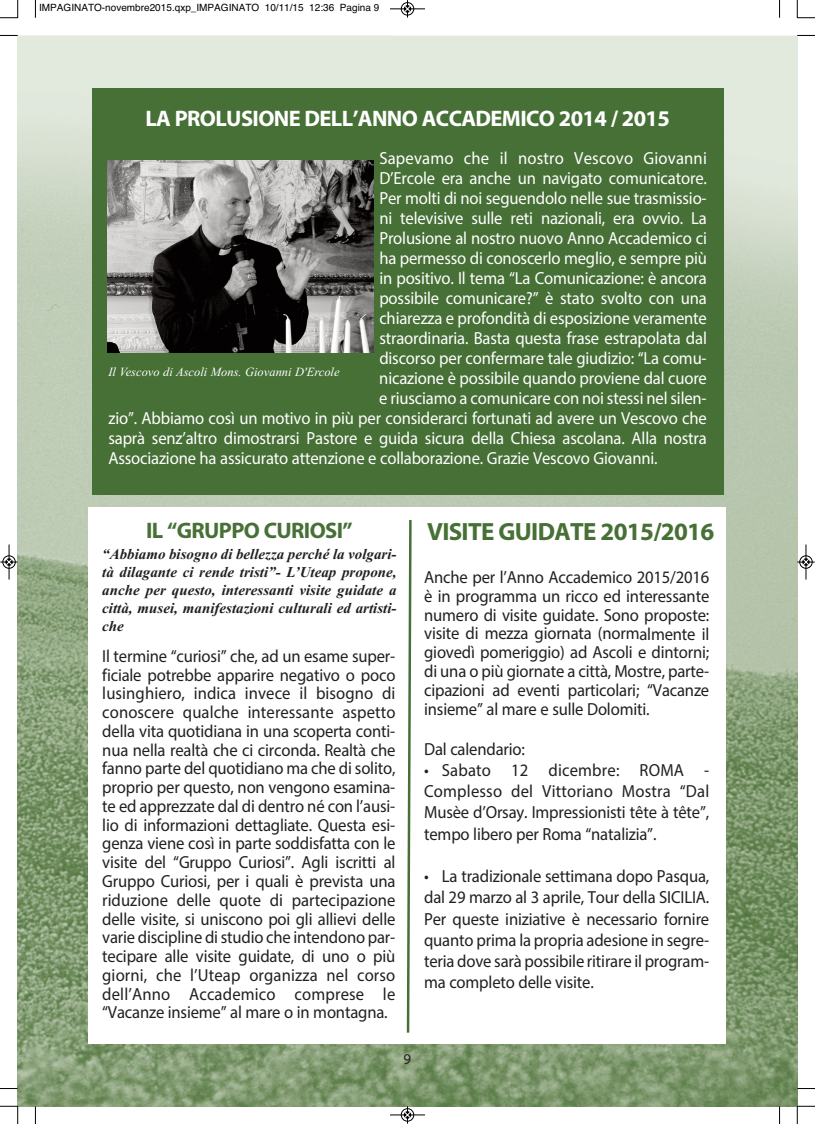
<style>
.page{position:relative;width:815px;height:1124px;background:#fff}
.page>*{position:absolute;margin:0;border:0;box-sizing:border-box;transform-origin:0 0}
.t1{font:700 25px "Myriad Pro";letter-spacing:-.03em;color:#467035}
.t2{font:700 22.5px "Myriad Pro";letter-spacing:-.03em;color:#fff}
.t3{font:700 22.5px "Myriad Pro";letter-spacing:-.03em;color:#467035}
.t4{font:17.5px/18.8px "Myriad Pro";letter-spacing:-.01em;color:#231f20;text-align:justify;scale:.95 1}
.t5{font:17.5px "Myriad Pro";letter-spacing:-.01em;color:#fff;scale:.95 1}
.t6{font:17.5px "Myriad Pro";letter-spacing:.01em;color:#fff;scale:.95 1}
.t7{font:italic 700 15px/18px "Times New Roman";color:#231f20;text-align:justify}
.t8{font:15px "Myriad Pro";color:#231f20}
.t9{font:italic 12.5px "Times New Roman";color:#fff}
.t10{font:10px "Helvetica";color:#000}
</style>
<div class="page">
<img style="left:18px;top:35px;width:779px;height:1071px">
<div style="left:92px;top:89px;width:632px;height:406px;background:#467035"></div>
<img style="left:107px;top:161px;width:266px;height:191px">
<div style="left:89px;top:507px;width:637px;height:536px;background:#fff"></div>
<svg style="left:406px;top:520px;width:6px;height:513px"></svg>
<svg style="left:35px;top:0;width:1px;height:18px"></svg>
<svg style="left:0;top:35px;width:18px;height:1px"></svg>
<svg style="left:779px;top:0;width:1px;height:18px"></svg>
<svg style="left:797px;top:35px;width:18px;height:1px"></svg>
<svg style="left:35px;top:1106px;width:1px;height:17px"></svg>
<svg style="left:0;top:1087px;width:18px;height:2px"></svg>
<svg style="left:779px;top:1106px;width:1px;height:17px"></svg>
<svg style="left:797px;top:1087px;width:18px;height:2px"></svg>
<svg style="left:0;top:0;width:19px;height:19px"></svg>
<svg style="left:797px;top:0;width:18px;height:19px"></svg>
<svg style="left:0;top:1105px;width:19px;height:18px"></svg>
<svg style="left:797px;top:1105px;width:18px;height:18px"></svg>
<div style="left:401px;top:2px;width:13px;height:14px;border:1px solid #fff;border-radius:50%"></div>
<hr style="left:390px;top:9px;width:35px;height:1px;background:#000">
<div style="left:401px;top:2px;width:13px;height:13px;border:1px solid #000;border-radius:50%"></div>
<svg style="left:404px;top:0;width:7px;height:18px"></svg>
<hr style="left:390px;top:1114px;width:35px;height:1px;background:#000">
<div style="left:401px;top:1108px;width:13px;height:13px;border:1px solid #000;border-radius:50%"></div>
<svg style="left:404px;top:1105px;width:7px;height:18px"></svg>
<div style="left:2px;top:555px;width:14px;height:13px;border:1px solid #fff;border-radius:50%"></div>
<hr style="left:9px;top:544px;width:1px;height:35px;background:#000">
<div style="left:3px;top:555px;width:12px;height:13px;border:1px solid #000;border-radius:50%"></div>
<svg style="left:0;top:558px;width:18px;height:7px"></svg>
<div style="left:799px;top:555px;width:14px;height:13px;border:1px solid #fff;border-radius:50%"></div>
<hr style="left:806px;top:544px;width:1px;height:35px;background:#000">
<div style="left:800px;top:555px;width:12px;height:13px;border:1px solid #000;border-radius:50%"></div>
<svg style="left:797px;top:558px;width:18px;height:7px"></svg>
<p class="t10" style="left:39px;top:2px;width:342px">IMPAGINATO-novembre2015.qxp_IMPAGINATO 10/11/15 12:36 Pagina 9</p>
<p class="t2" style="left:145px;top:110px;width:526px">LA PROLUSIONE DELL’ANNO ACCADEMICO 2014 / 2015</p>
<p class="t6" style="left:379px;top:152px;width:346px">Sapevamo che il nostro Vescovo Giovanni</p>
<p class="t5" style="left:379px;top:172px;width:346px">D’Ercole era anche un navigato comunicatore.</p>
<p class="t5" style="left:379px;top:192px;width:346px">Per molti di noi seguendolo nelle sue trasmissio-</p>
<p class="t5" style="left:379px;top:212px;width:346px">ni televisive sulle reti nazionali, era ovvio. La</p>
<p class="t5" style="left:379px;top:232px;width:346px">Prolusione al nostro nuovo Anno Accademico ci</p>
<p class="t5" style="left:379px;top:252px;width:346px">ha permesso di conoscerlo meglio, e sempre più</p>
<p class="t5" style="left:379px;top:272px;width:346px">in positivo. Il tema “La Comunicazione: è ancora</p>
<p class="t5" style="left:379px;top:292px;width:346px">possibile comunicare?” è stato svolto con una</p>
<p class="t5" style="left:379px;top:312px;width:346px">chiarezza e profondità di esposizione veramente</p>
<p class="t5" style="left:379px;top:332px;width:346px">straordinaria. Basta questa frase estrapolata dal</p>
<p class="t5" style="left:379px;top:352px;width:346px">discorso per confermare tale giudizio: “La comu-</p>
<p class="t5" style="left:379px;top:372px;width:346px">nicazione è possibile quando proviene dal cuore</p>
<p class="t5" style="left:379px;top:392px;width:346px">e riusciamo a comunicare con noi stessi nel silen-</p>
<p class="t5" style="left:108px;top:412px;width:631px">zio”. Abbiamo così un motivo in più per considerarci fortunati ad avere un Vescovo che</p>
<p class="t5" style="left:108px;top:432px;width:631px">saprà senz’altro dimostrarsi Pastore e guida sicura della Chiesa ascolana. Alla nostra</p>
<p class="t5" style="left:108px;top:452px;width:580px">Associazione ha assicurato attenzione e collaborazione. Grazie Vescovo Giovanni.</p>
<p class="t9" style="left:108px;top:364px;width:233px">Il Vescovo di Ascoli Mons. Giovanni D'Ercole</p>
<p class="t3" style="left:146px;top:522px;width:208px">IL “GRUPPO CURIOSI”</p>
<p class="t7" style="left:102px;top:544px;width:296px">“Abbiamo bisogno di bellezza perché la volgari&shy;tà dilagante ci rende tristi”- L’Uteap propone, anche per questo, interessanti visite guidate a città, musei, manifestazioni culturali ed artisti&shy;che</p>
<p class="t4" style="left:102px;top:648px;width:310px">Il termine “curiosi” che, ad un esame super&shy;ficiale potrebbe apparire negativo o poco lusinghiero, indica invece il bisogno di conoscere qualche interessante aspetto della vita quotidiana in una scoperta conti&shy;nua nella realtà che ci circonda. Realtà che fanno parte del quotidiano ma che di solito, proprio per questo, non vengono esamina&shy;te ed apprezzate dal di dentro né con l’ausi&shy;lio di informazioni dettagliate. Questa esi&shy;genza viene così in parte soddisfatta con le visite del “Gruppo Curiosi”. Agli iscritti al Gruppo Curiosi, per i quali è prevista una riduzione delle quote di partecipazione delle visite, si uniscono poi gli allievi delle varie discipline di studio che intendono par&shy;tecipare alle visite guidate, di uno o più giorni, che l’Uteap organizza nel corso dell’Anno Accademico comprese le “Vacanze insieme” al mare o in montagna.</p>
<p class="t8" style="left:404px;top:1053px;width:9px">9</p>
<h1 class="t1" style="left:427px;top:522px;width:289px">VISITE GUIDATE 2015/2016</h1>
<p class="t4" style="left:424px;top:569px;width:302px">Anche per l’Anno Accademico 2015/2016 è in programma un ricco ed interessante numero di visite guidate. Sono proposte: visite di mezza giornata (normalmente il giovedì pomeriggio) ad Ascoli e dintorni; di una o più giornate a città, Mostre, parte&shy;cipazioni ad eventi particolari; “Vacanze insieme” al mare e sulle Dolomiti.</p>
<p class="t4" style="left:424px;top:740px;width:108px">Dal calendario:</p>
<p class="t4" style="left:424px;top:760px;width:302px;line-height:21.2px">• Sabato 12 dicembre: ROMA - Complesso del Vittoriano Mostra “Dal Musèe d’Orsay. Impressionisti tête à tête”, tempo libero per Roma “natalizia”.</p>
<p class="t4" style="left:424px;top:866px;width:302px;line-height:21.2px">• La tradizionale settimana dopo Pasqua, dal 29 marzo al 3 aprile, Tour della SICILIA.<br>Per queste iniziative è necessario fornire quanto prima la propria adesione in segre&shy;teria dove sarà possibile ritirare il program&shy;ma completo delle visite.</p>
</div>
